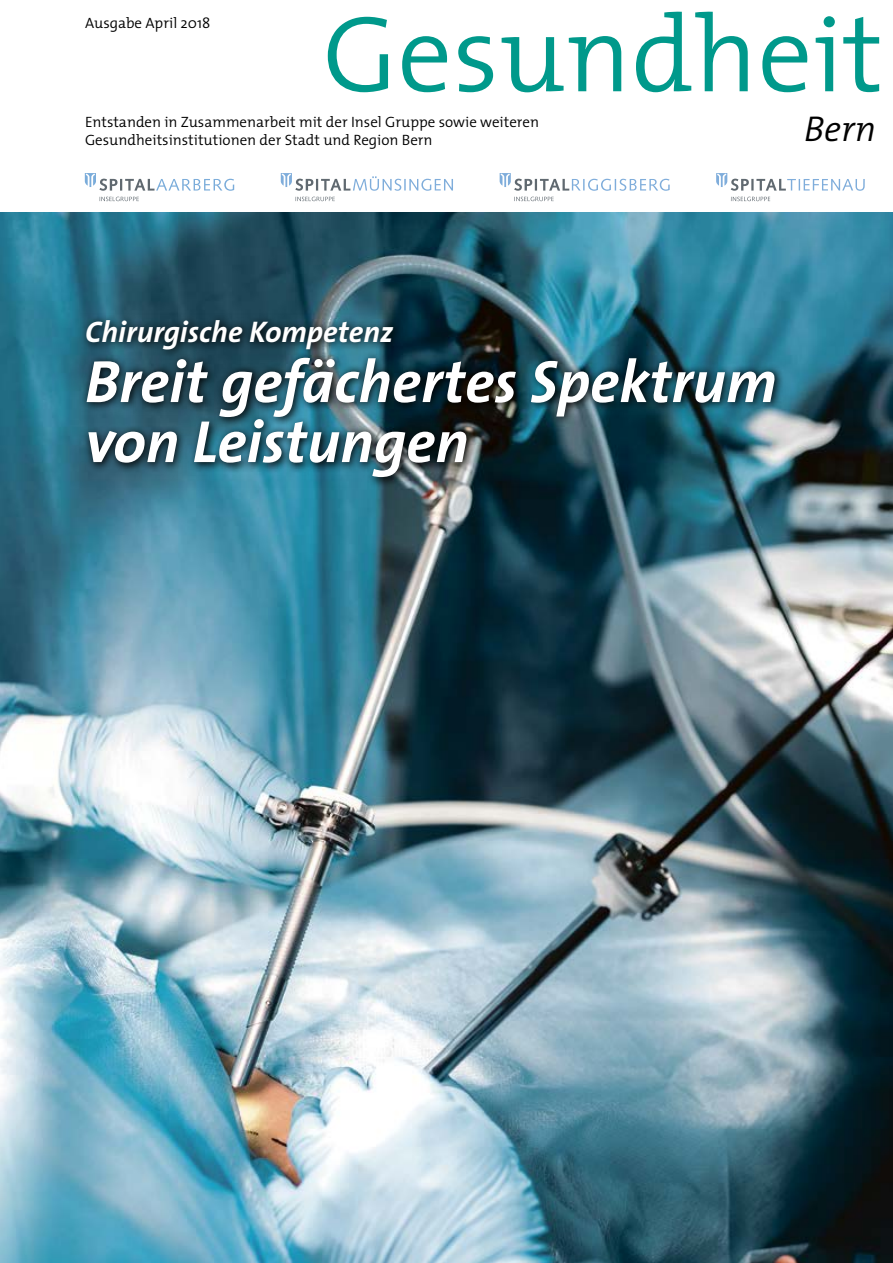
<style>
.page{position:relative;width:893px;height:1263px;background:#fff}
.page>*{position:absolute;margin:0;border:0;box-sizing:border-box;transform-origin:0 0}
.t1{font:italic 700 60px/60px "The Sans";color:#fff}
.t2{font:italic 300 36px "The Mix";color:#000}
.t3{font:italic 700 30px "The Sans";color:#fff}
.t4{font:300 15px/18px "The Mix";color:#000}
</style>
<div class="page">
<img style="left:0;top:213px;width:893px;height:1050px">
<svg style="left:328px;top:17px;width:60px;height:75px"></svg>
<svg style="left:402px;top:36px;width:45px;height:56px"></svg>
<svg style="left:458px;top:36px;width:35px;height:56px"></svg>
<svg style="left:502px;top:36px;width:119px;height:56px"></svg>
<svg style="left:636px;top:12px;width:112px;height:80px"></svg>
<svg style="left:762px;top:36px;width:45px;height:56px"></svg>
<svg style="left:816px;top:16px;width:19px;height:75px"></svg>
<svg style="left:843px;top:17px;width:36px;height:75px"></svg>
<img style="left:80px;top:314px;width:705px;height:174px">
<svg style="left:100px;top:197px;width:39px;height:4px"></svg>
<svg style="left:85px;top:173px;width:149px;height:18px"></svg>
<svg style="left:296px;top:197px;width:39px;height:4px"></svg>
<svg style="left:281px;top:173px;width:172px;height:18px"></svg>
<svg style="left:514px;top:197px;width:40px;height:4px"></svg>
<svg style="left:500px;top:173px;width:170px;height:18px"></svg>
<svg style="left:731px;top:197px;width:39px;height:4px"></svg>
<svg style="left:716px;top:173px;width:149px;height:18px"></svg>
<p class="t4" style="left:85px;top:13px;width:127px">Ausgabe April 2018</p>
<p class="t4" style="left:85px;top:112px;width:455px">Entstanden in Zusammenarbeit mit der Insel Gruppe sowie weiteren<br>Gesundheitsinstitutionen der Stadt und Region Bern</p>
<h2 class="t2" style="left:804px;top:99px;width:73px">Bern</h2>
<h3 class="t3" style="left:85px;top:307px;width:310px">Chirurgische Kompetenz</h3>
<h1 class="t1" style="left:85px;top:350px;width:693px">Breit gefächertes Spektrum von Leistungen</h1>
</div>
